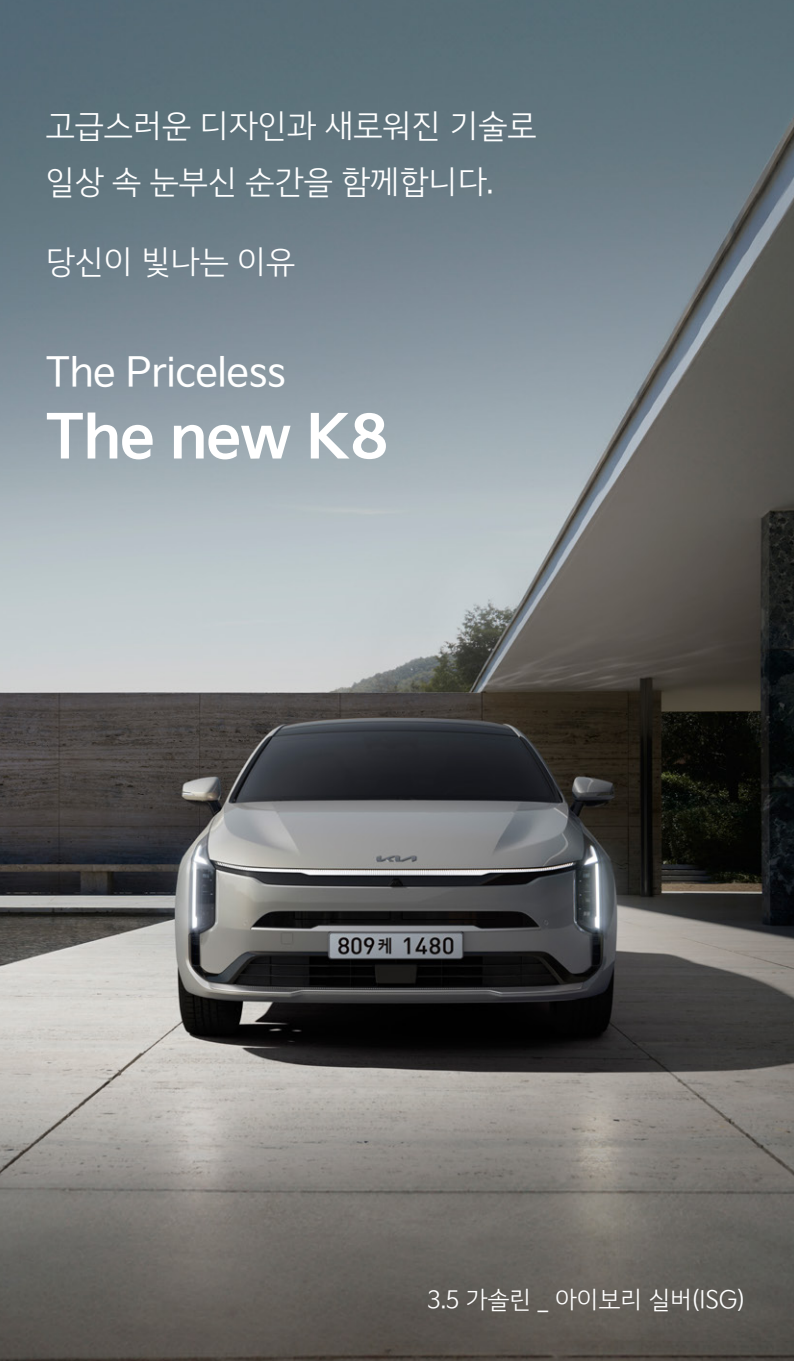
<style>
.page{position:relative;width:794px;height:1361px;background:#fff}
.page>*{position:absolute;margin:0;border:0;box-sizing:border-box;transform-origin:0 0}
.t1{font:60px "Kia Signature OTF Bold";letter-spacing:-.02em;color:#fff}
.t2{font:40px "Kia Signature OTF Regular";letter-spacing:-.02em;color:#fff}
.t3{font:32px/56px "Kia Signature OTF Light";letter-spacing:-.02em;color:#fff}
.t4{font:24px "Kia Signature OTF Light";letter-spacing:-.02em;color:#fff}
</style>
<div class="page">
<img style="left:0;top:0;width:794px;height:1361px">
<p class="t3" style="left:45px;top:96px;width:493px">고급스러운 디자인과 새로워진 기술로 일상 속 눈부신 순간을 함께합니다.</p>
<p class="t3" style="left:45px;top:232px;width:252px">당신이 빛나는 이유</p>
<p class="t2" style="left:45px;top:342px;width:242px">The Priceless</p>
<h1 class="t1" style="left:45px;top:391px;width:346px">The new K8</h1>
<p class="t4" style="left:427px;top:1282px;width:319px">3.5 가솔린 _ 아이보리 실버(ISG)</p>
</div>
